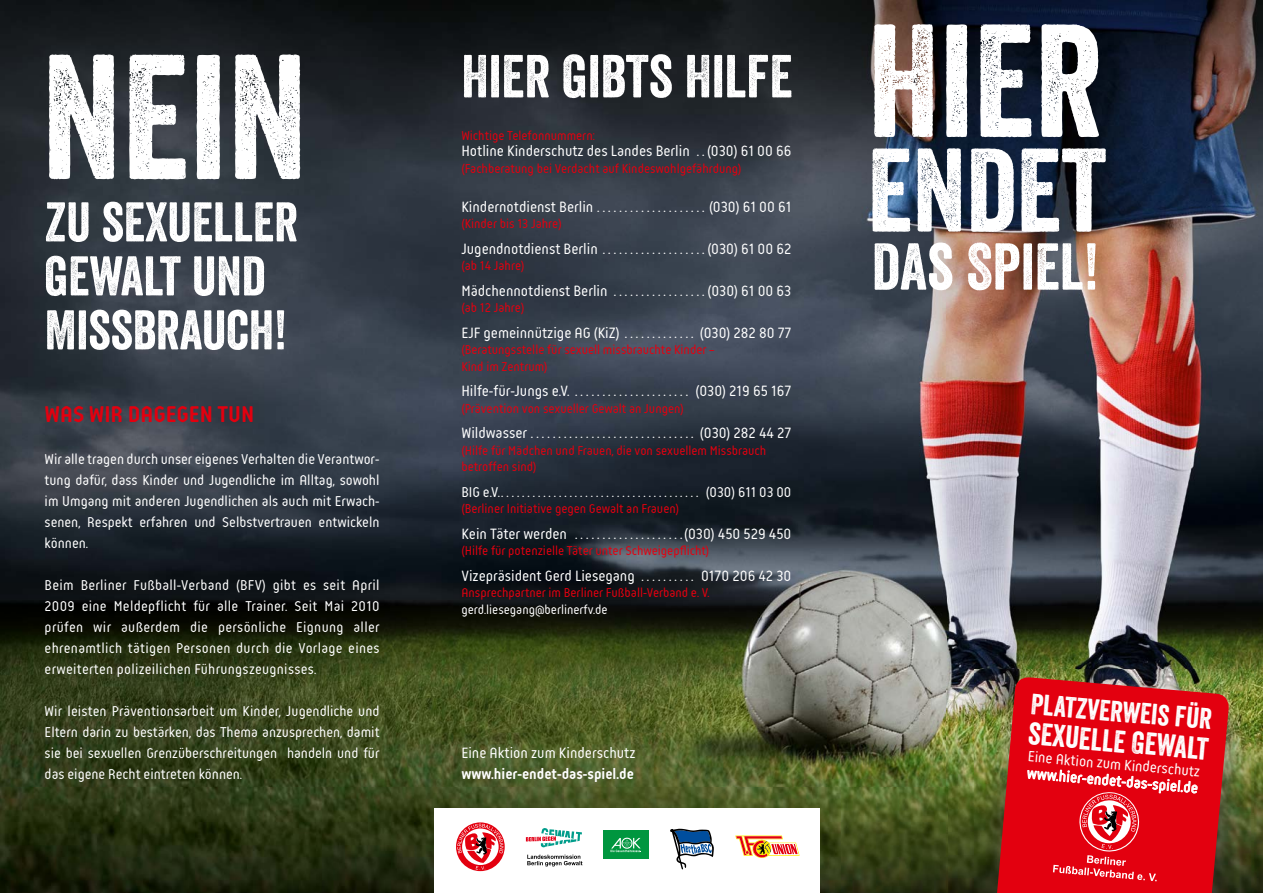
<style>
.page{position:relative;width:1263px;height:893px;background:#fff}
.page>*{position:absolute;margin:0;border:0;box-sizing:border-box;transform-origin:0 0}
.t1{font:171.6px "Veneer";color:#fff}
.t2{font:155.25px "Veneer";color:#fff}
.t3{font:114.75px "Veneer";color:#fff}
.t4{font:64.05px "Veneer";color:#fff}
.t5{font:58.65px "Veneer";color:#fff}
.t6{font:54px/54px "Veneer";color:#fff}
.t7{font:30.45px "Veneer";color:#fff}
.t8{font:28.5px "Veneer";color:#fff}
.t9{font:700 24px "Reso";color:#e3000f}
.t10{font:15.75px "Reso";color:#fff}
.t11{font:700 15.75px "Reso";color:#fff}
.t12{font:15.6px/16.8px "Reso";color:#fff}
.t13{font:15px/21px "Reso";color:#fff;text-align:justify}
.t14{font:13.5px/16.5px "Reso";color:#e3000f}
.t15{font:13.5px "Reso";color:#fff}
</style>
<div class="page">
<img style="left:0;top:0;width:1263px;height:525px">
<img style="left:0;top:525px;width:947px;height:368px">
<img style="left:947px;top:525px;width:316px;height:158px">
<img style="left:947px;top:683px;width:28px;height:210px">
<img style="left:1253px;top:683px;width:10px;height:210px">
<img style="left:975px;top:669px;width:278px;height:224px">
<svg style="left:996px;top:676px;width:234px;height:217px;background:#c71619"></svg>
<div style="left:434px;top:808px;width:386px;height:85px;background:#fff"></div>
<svg style="left:456px;top:822px;width:49px;height:49px"></svg>
<div style="left:603px;top:831px;width:45px;height:28px;background:#00963f"></div>
<svg style="left:610px;top:837px;width:31px;height:16px"></svg>
<svg style="left:526px;top:828px;width:56px;height:20px"></svg>
<svg style="left:527px;top:855px;width:55px;height:11px"></svg>
<svg style="left:670px;top:828px;width:44px;height:42px"></svg>
<svg style="left:735px;top:835px;width:65px;height:23px"></svg>
<svg style="left:1027px;top:760px;width:171px;height:121px;background:#e41c29"></svg>
<h1 class="t1" style="left:41px;top:12px;width:268px">NEIN</h1>
<h3 class="t6" style="left:45px;top:195px;width:255px">ZU SEXUELLER<br>GEWALT UND<br>MISSBRAUCH!</h3>
<h3 class="t9" style="left:45px;top:402px;width:211px">WAS WIR DAGEGEN TUN</h3>
<p class="t13" style="left:45px;top:449px;width:336px">Wir alle tragen durch unser eigenes Verhalten die Verantwor&shy;tung dafür, dass Kinder und Jugendliche im Alltag, sowohl im Umgang mit anderen Jugendlichen als auch mit Erwach&shy;senen, Respekt erfahren und Selbstvertrauen entwickeln können.</p>
<p class="t13" style="left:45px;top:575px;width:336px">Beim Berliner Fußball-Verband (BFV) gibt es seit April 2009 eine Meldepflicht für alle Trainer. Seit Mai 2010 prüfen wir außerdem die persönliche Eignung aller ehrenamtlich tätigen Personen durch die Vorlage eines erweiterten polizeilichen Führungszeugnisses.</p>
<p class="t13" style="left:45px;top:701px;width:336px">Wir leisten Präventionsarbeit um Kinder, Jugendliche und Eltern darin zu bestärken, das Thema anzusprechen, damit sie bei sexuellen Grenzüberschreitungen handeln und für das eigene Recht eintreten können.</p>
<h3 class="t5" style="left:461px;top:40px;width:333px">HIER GIBTS HILFE</h3>
<p class="t14" style="left:461px;top:127px;width:135px">Wichtige Telefonnummern:</p>
<p class="t10" style="left:461px;top:143px;width:332px">Hotline Kinderschutz des Landes Berlin . . (030) 61 00 66</p>
<p class="t14" style="left:461px;top:160px;width:282px">(Fachberatung bei Verdacht auf Kindeswohlgefährdung)</p>
<p class="t10" style="left:461px;top:198px;width:332px">Kindernotdienst Berlin . . . . . . . . . . . . . . . . . . . . (030) 61 00 61</p>
<p class="t14" style="left:461px;top:215px;width:102px">(Kinder bis 13 Jahre)</p>
<p class="t10" style="left:461px;top:240px;width:332px">Jugendnotdienst Berlin . . . . . . . . . . . . . . . . . . . (030) 61 00 62</p>
<p class="t14" style="left:461px;top:257px;width:65px">(ab 14 Jahre)</p>
<p class="t10" style="left:461px;top:282px;width:331px">Mädchennotdienst Berlin . . . . . . . . . . . . . . . . . (030) 61 00 63</p>
<p class="t14" style="left:461px;top:299px;width:64px">(ab 12 Jahre)</p>
<p class="t10" style="left:461px;top:324px;width:332px">EJF gemeinnützige AG (KiZ) . . . . . . . . . . . . . (030) 282 80 77</p>
<p class="t14" style="left:461px;top:341px;width:255px">(Beratungsstelle für sexuell missbrauchte Kinder –<br>Kind im Zentrum)</p>
<p class="t10" style="left:461px;top:383px;width:332px">Hilfe-für-Jungs e.V. . . . . . . . . . . . . . . . . . . . . . (030) 219 65 167</p>
<p class="t14" style="left:461px;top:400px;width:224px">(Prävention von sexueller Gewalt an Jungen)</p>
<p class="t10" style="left:461px;top:425px;width:332px">Wildwasser . . . . . . . . . . . . . . . . . . . . . . . . . . . . . . (030) 282 44 27</p>
<p class="t14" style="left:461px;top:442px;width:306px">(Hilfe für Mädchen und Frauen, die von sexuellem Missbrauch betroffen sind)</p>
<p class="t13" style="left:461px;top:481px;width:331px">BIG e.V.. . . . . . . . . . . . . . . . . . . . . . . . . . . . . . . . . . . . . . (030) 611 03 00</p>
<p class="t14" style="left:461px;top:500px;width:219px">(Berliner Initiative gegen Gewalt an Frauen)</p>
<p class="t10" style="left:461px;top:525px;width:332px">Kein Täter werden . . . . . . . . . . . . . . . . . . . .(030) 450 529 450</p>
<p class="t14" style="left:461px;top:542px;width:249px">(Hilfe für potenzielle Täter unter Schweigepflicht)</p>
<p class="t10" style="left:461px;top:567px;width:332px">Vizepräsident Gerd Liesegang . . . . . . . . . . 0170 206 42 30</p>
<p class="t14" style="left:461px;top:584px;width:250px">Ansprechpartner im Berliner Fußball-Verband e. V.</p>
<p class="t15" style="left:461px;top:602px;width:148px">gerd.liesegang@berlinerfv.de</p>
<p class="t10" style="left:461px;top:745px;width:176px">Eine Aktion zum Kinderschutz</p>
<p class="t11" style="left:461px;top:766px;width:174px">www.hier-endet-das-spiel.de</p>
<h2 class="t2" style="left:867px;top:-14px;width:237px">HIER</h2>
<h3 class="t3" style="left:867px;top:120px;width:240px">ENDET</h3>
<h3 class="t4" style="left:872px;top:227px;width:229px">DAS SPIEL!</h3>
<h3 class="t8" style="left:1032px;top:686px;width:183px;rotate:5deg">PLATZVERWEIS FÜR</h3>
<h3 class="t7" style="left:1030px;top:715px;width:182px;rotate:5deg">SEXUELLE GEWALT</h3>
<p class="t12" style="left:1028px;top:748px;width:174px;rotate:5deg">Eine Aktion zum Kinderschutz www.hier-endet-das-spiel.de</p>
</div>
